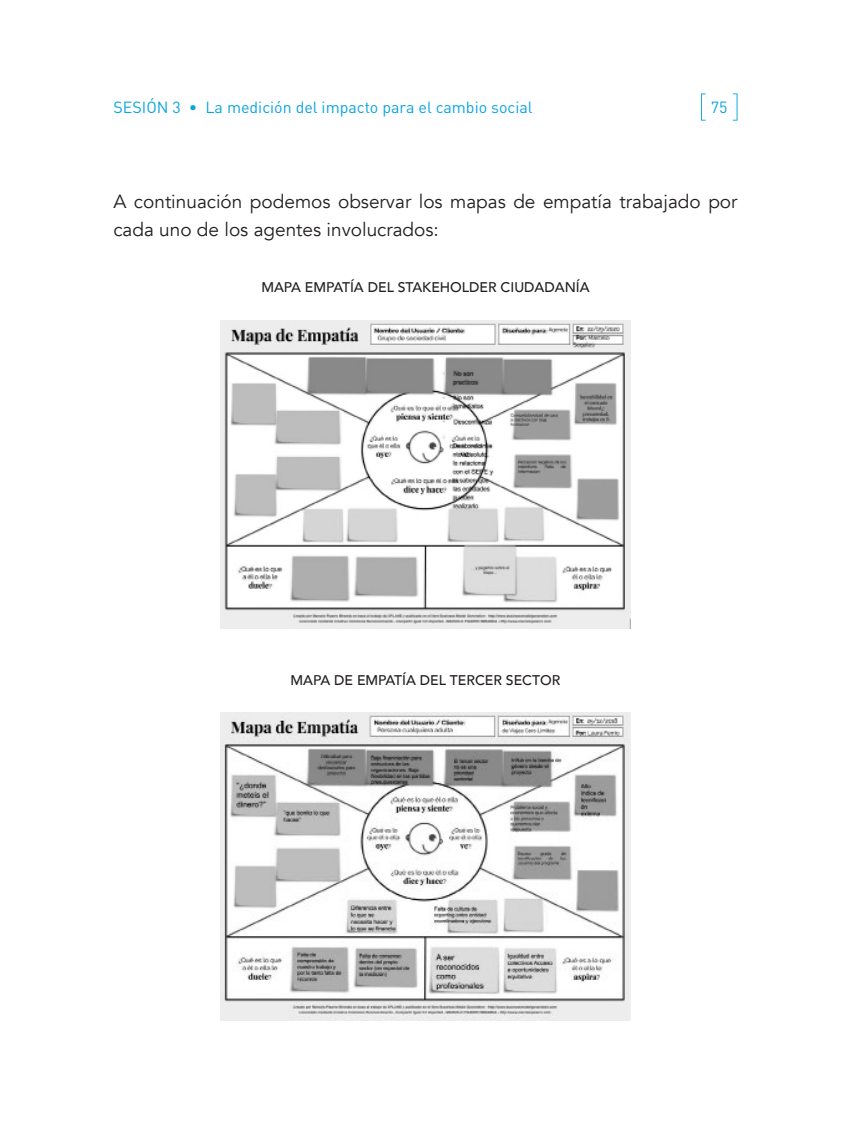
<style>
.page{position:relative;width:851px;height:1134px;background:#fff}
.page>*{position:absolute;margin:0;border:0;box-sizing:border-box;transform-origin:0 0}
.t1{font:19px/28px "Avenir";color:#231f20}
.t2{font:16px "DIN";color:#0ca4de}
.t3{font:500 14px "Avenir";color:#231f20}
</style>
<div class="page">
<svg style="left:701px;top:93px;width:4px;height:28px"></svg>
<svg style="left:732px;top:93px;width:5px;height:28px"></svg>
<img style="left:220px;top:320px;width:411px;height:308px">
<img style="left:220px;top:712px;width:411px;height:308px">
<p class="t2" style="left:113px;top:97px;width:420px">SESIÓN 3 • La medición del impacto para el cambio social</p>
<p class="t2" style="left:710px;top:97px;width:18px">75</p>
<p class="t1" style="left:113px;top:188px;width:625px">A continuación podemos observar los mapas de empatía trabajado por cada uno de los agentes involucrados:</p>
<p class="t3" style="left:261px;top:275px;width:330px">MAPA EMPATÍA DEL STAKEHOLDER CIUDADANÍA</p>
<p class="t3" style="left:290px;top:667px;width:271px">MAPA DE EMPATÍA DEL TERCER SECTOR</p>
</div>
